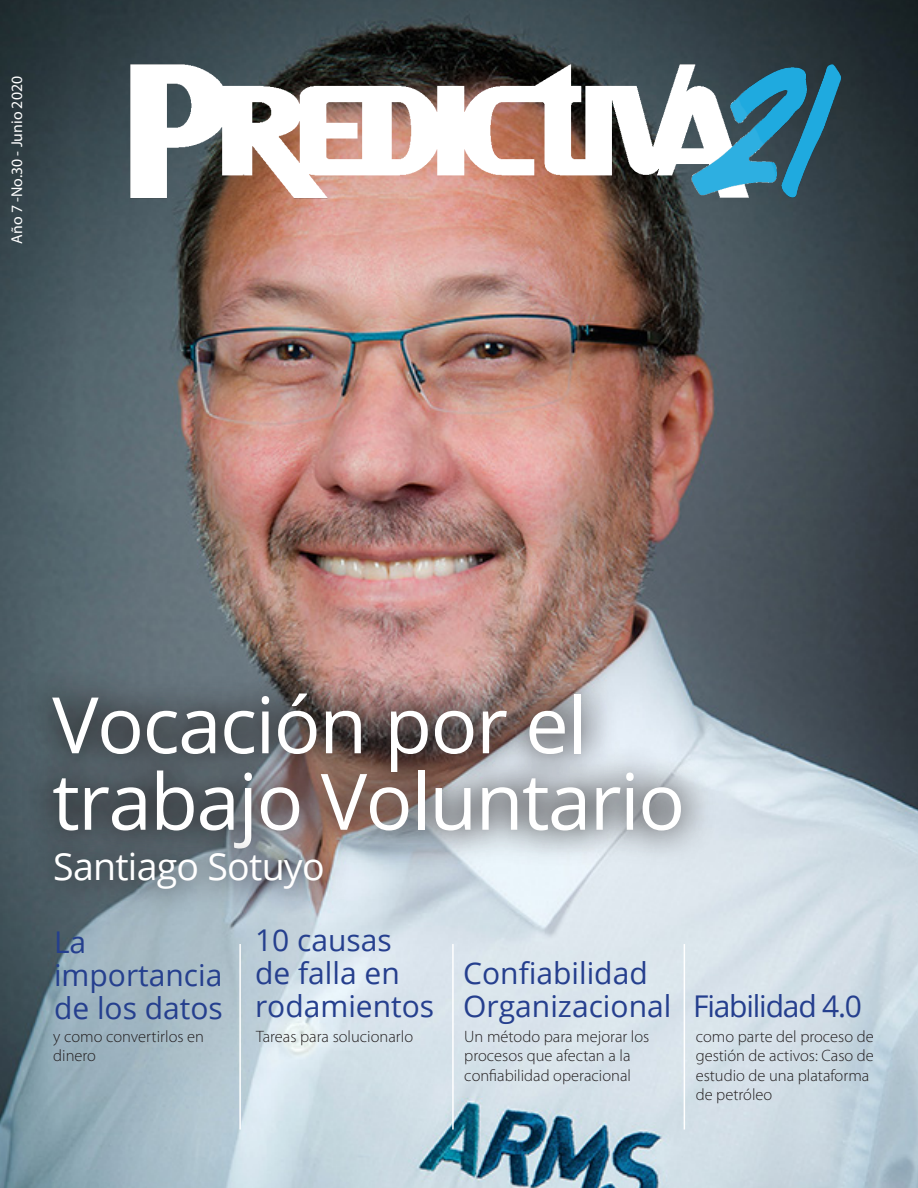
<style>
.page{position:relative;width:918px;height:1188px;background:#fff}
.page>*{position:absolute;margin:0;border:0;box-sizing:border-box;transform-origin:0 0}
.t1{font:78px/76.5px "Open Sans";letter-spacing:-.02em;color:#fff}
.t2{font:37.5px "Open Sans";letter-spacing:-.02em;color:#fff}
.t3{font:30px/33px "Open Sans";color:#253f8e}
.t4{font:30px "Open Sans";letter-spacing:-.04em;color:#253f8e}
.t5{font:300 16.5px/19.5px "Myriad Pro";color:#231f20}
.t6{font:15.75px "Myriad Pro";color:#fff}
</style>
<div class="page">
<img style="left:1px;top:0;width:917px;height:1188px">
<hr style="left:239px;top:944px;width:2px;height:186px;background:#fff">
<hr style="left:452px;top:944px;width:2px;height:186px;background:#fff">
<hr style="left:684px;top:944px;width:1px;height:186px;background:#fff">
<div style="left:17px;top:658px;width:702px;height:227px;background:#231f20;opacity:.75"></div>
<svg style="left:29px;top:826px;width:320px;height:90px;background:#778188"></svg>
<img style="left:52px;top:0;width:865px;height:271px">
<p class="t6" style="left:7px;top:244px;width:169px;rotate:-90deg">Año 7 -No.30 - Junio 2020</p>
<p class="t1" style="left:52px;top:685px;width:635px">Vocación por el trabajo Voluntario</p>
<p class="t2" style="left:53px;top:841px;width:273px">Santiago Sotuyo</p>
<p class="t3" style="left:54px;top:925px;width:170px">La importancia de los datos</p>
<p class="t3" style="left:255px;top:923px;width:181px">10 causas de falla en rodamientos</p>
<p class="t5" style="left:53px;top:1026px;width:152px">y como convertirlos en dinero</p>
<p class="t5" style="left:256px;top:1026px;width:159px">Tareas para solucionarlo</p>
<p class="t3" style="left:463px;top:956px;width:210px">Confiabilidad<br>Organizacional</p>
<p class="t5" style="left:464px;top:1026px;width:187px">Un método para mejorar los procesos que afectan a la confiabilidad operacional</p>
<p class="t4" style="left:693px;top:986px;width:170px">Fiabilidad 4.0</p>
<p class="t5" style="left:696px;top:1026px;width:180px">como parte del proceso de gestión de activos: Caso de estudio de una plataforma de petróleo</p>
</div>
